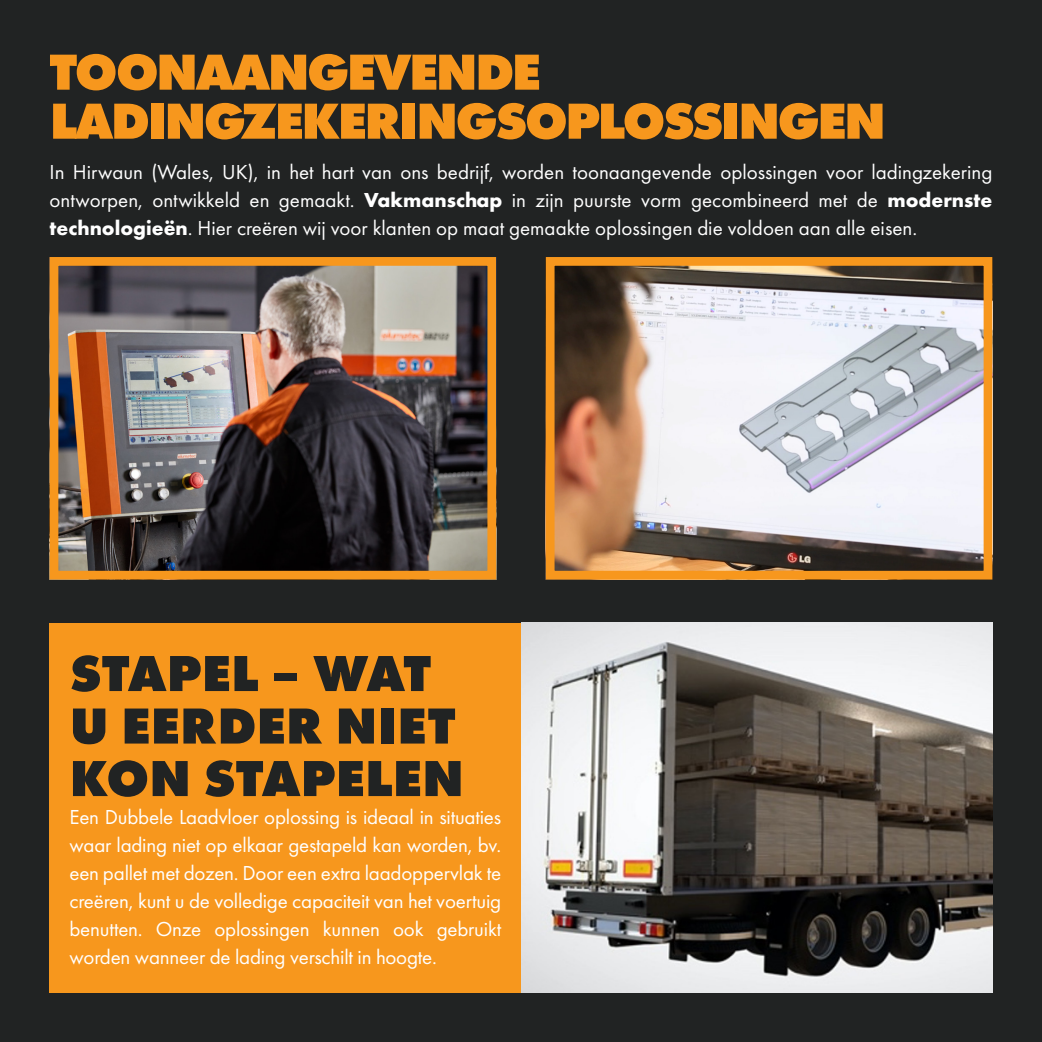
<style>
.page{position:relative;width:1042px;height:1042px;background:#212323}
.page>*{position:absolute;margin:0;border:0;box-sizing:border-box;transform-origin:0 0}
.t1{font:800 52.5px "Futura PT";letter-spacing:-.05em;color:#f7971d}
.t2{font:800 52.5px/52.5px "Futura PT";color:#212323}
.t3{font:21px/28px "Futura PT";letter-spacing:-.01em;color:#fff;text-align:justify}
.s1{font-weight:700}
</style>
<div class="page">
<div style="left:50px;top:623px;width:471px;height:369px;background:#f7971d"></div>
<img style="left:60px;top:267px;width:426px;height:302px">
<div style="left:50px;top:257px;width:446px;height:322px;border:9px solid #f7971d"></div>
<img style="left:556px;top:267px;width:426px;height:302px">
<div style="left:546px;top:257px;width:446px;height:322px;border:9px solid #f7971d"></div>
<img style="left:521px;top:623px;width:471px;height:369px">
<p class="t1" style="left:50px;top:39px;width:493px">TOONAANGEVENDE</p>
<p class="t1" style="left:50px;top:88px;width:838px">LADINGZEKERINGSOPLOSSINGEN</p>
<p class="t3" style="left:50px;top:158px;width:944px">In Hirwaun (Wales, UK), in het hart van ons bedrijf, worden toonaangevende oplossingen voor ladingzekering ontworpen, ontwikkeld en gemaakt. <span class="s1">Vakmanschap</span> in zijn puurste vorm gecombineerd met de <span class="s1">modernste technologieën</span>. Hier creëren wij voor klanten op maat gemaakte oplossingen die voldoen aan alle eisen.</p>
<p class="t2" style="left:69px;top:646px;width:396px">STAPEL – WAT<br>U EERDER NIET<br>KON STAPELEN</p>
<p class="t3" style="left:69px;top:803px;width:433px">Een Dubbele Laadvloer oplossing is ideaal in situaties waar lading niet op elkaar gestapeld kan worden, bv. een pallet met dozen. Door een extra laadoppervlak te creëren, kunt u de volledige capaciteit van het voertuig benutten. Onze oplossingen kunnen ook gebruikt worden wanneer de lading verschilt in hoogte.</p>
</div>
